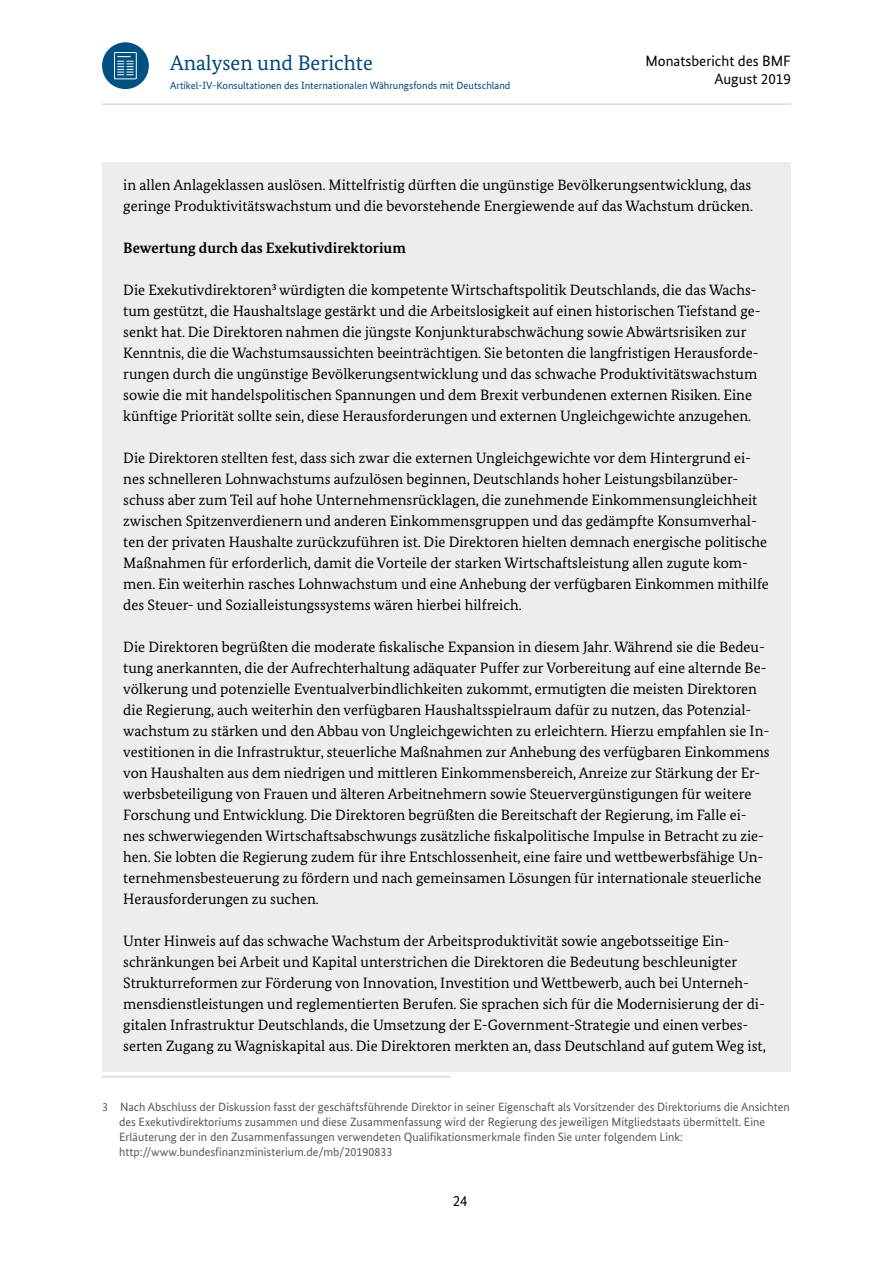
<style>
.page{position:relative;width:893px;height:1263px;background:#fff}
.page>*{position:absolute;margin:0;border:0;box-sizing:border-box;transform-origin:0 0}
.t1{font:21px "Bundes Serif";color:#004577}
.Fließtext_grauer_Kas{font:15px/21px "Bundes Serif";color:#000}
.Fließtext_grauer_Kas-2{font:700 15px "Bundes Serif";color:#000}
.t2{font:15px/18px "Bundes Sans";color:#000;text-align:right}
.Fußnote{font:12px/15px "Bundes Sans";color:#575756}
.t3{font:10.5px "Bundes Sans";color:#004577}
</style>
<div class="page">
<hr style="left:102px;top:103px;width:689px;height:2px;background:#dadada">
<div style="left:102px;top:163px;width:689px;height:68px;background:#ededed"></div>
<div style="left:102px;top:224px;width:689px;height:49px;background:#ededed"></div>
<div style="left:102px;top:266px;width:689px;height:175px;background:#ededed"></div>
<div style="left:102px;top:434px;width:689px;height:196px;background:#ededed"></div>
<div style="left:102px;top:623px;width:689px;height:301px;background:#ededed"></div>
<div style="left:102px;top:917px;width:689px;height:154px;background:#ededed"></div>
<hr style="left:102px;top:1076px;width:349px;height:1px;background:#dadada">
<div style="left:102px;top:42px;width:47px;height:47px;background:#005081;border-radius:50%"></div>
<svg style="left:114px;top:52px;width:23px;height:27px"></svg>
<h1 class="t1" style="left:170px;top:50px;width:204px">Analysen und Berichte</h1>
<p class="t2" style="left:645px;top:51px;width:147px">Monatsbericht des BMF<br>August 2019</p>
<p class="t3" style="left:170px;top:79px;width:342px">Artikel-IV-Konsultationen des Internationalen Währungsfonds mit Deutschland</p>
<p class="Fließtext_grauer_Kas" style="left:123px;top:174px;width:631px">in allen Anlageklassen auslösen. Mittelfristig dürften die ungünstige Bevölkerungsentwicklung, das geringe Produktivitätswachstum und die bevorstehende Energiewende auf das Wachstum drücken.</p>
<p class="Fließtext_grauer_Kas-2" style="left:123px;top:238px;width:284px">Bewertung durch das Exekutivdirektorium</p>
<p class="Fließtext_grauer_Kas" style="left:123px;top:279px;width:639px">Die Exekutivdirektoren<sup>3</sup> würdigten die kompetente Wirtschaftspolitik Deutschlands, die das Wachs&shy;tum gestützt, die Haushaltslage gestärkt und die Arbeitslosigkeit auf einen historischen Tiefstand ge&shy;senkt hat. Die Direktoren nahmen die jüngste Konjunkturabschwächung sowie Abwärtsrisiken zur Kenntnis, die die Wachstumsaussichten beeinträchtigen. Sie betonten die langfristigen Herausforde&shy;rungen durch die ungünstige Bevölkerungsentwicklung und das schwache Produktivitätswachstum sowie die mit handelspolitischen Spannungen und dem Brexit verbundenen externen Risiken. Eine künftige Priorität sollte sein, diese Herausforderungen und externen Ungleichgewichte anzugehen.</p>
<p class="Fließtext_grauer_Kas" style="left:123px;top:447px;width:647px">Die Direktoren stellten fest, dass sich zwar die externen Ungleichgewichte vor dem Hintergrund ei&shy;nes schnelleren Lohnwachstums aufzulösen beginnen, Deutschlands hoher Leistungsbilanzüber&shy;schuss aber zum Teil auf hohe Unternehmensrücklagen, die zunehmende Einkommensungleichheit zwischen Spitzenverdienern und anderen Einkommensgruppen und das gedämpfte Konsumverhal&shy;ten der privaten Haushalte zurückzuführen ist. Die Direktoren hielten demnach energische politische Maßnahmen für erforderlich, damit die Vorteile der starken Wirtschaftsleistung allen zugute kom&shy;men. Ein weiterhin rasches Lohnwachstum und eine Anhebung der verfügbaren Einkommen mithilfe des Steuer- und Sozialleistungssystems wären hierbei hilfreich.</p>
<p class="Fließtext_grauer_Kas" style="left:123px;top:636px;width:648px">Die Direktoren begrüßten die moderate fiskalische Expansion in diesem Jahr. Während sie die Bedeu&shy;tung anerkannten, die der Aufrechterhaltung adäquater Puffer zur Vorbereitung auf eine alternde Be&shy;völkerung und potenzielle Eventualverbindlichkeiten zukommt, ermutigten die meisten Direktoren die Regierung, auch weiterhin den verfügbaren Haushaltsspielraum dafür zu nutzen, das Potenzial&shy;wachstum zu stärken und den Abbau von Ungleichgewichten zu erleichtern. Hierzu empfahlen sie In&shy;vestitionen in die Infrastruktur, steuerliche Maßnahmen zur Anhebung des verfügbaren Einkommens von Haushalten aus dem niedrigen und mittleren Einkommensbereich, Anreize zur Stärkung der Er&shy;werbsbeteiligung von Frauen und älteren Arbeitnehmern sowie Steuervergünstigungen für weitere Forschung und Entwicklung. Die Direktoren begrüßten die Bereitschaft der Regierung, im Falle ei&shy;nes schwerwiegenden Wirtschaftsabschwungs zusätzliche fiskalpolitische Impulse in Betracht zu zie&shy;hen. Sie lobten die Regierung zudem für ihre Entschlossenheit, eine faire und wettbewerbsfähige Un&shy;ternehmensbesteuerung zu fördern und nach gemeinsamen Lösungen für internationale steuerliche Herausforderungen zu suchen.</p>
<p class="Fließtext_grauer_Kas" style="left:123px;top:930px;width:644px">Unter Hinweis auf das schwache Wachstum der Arbeitsproduktivität sowie angebotsseitige Ein&shy;schränkungen bei Arbeit und Kapital unterstrichen die Direktoren die Bedeutung beschleunigter Strukturreformen zur Förderung von Innovation, Investition und Wettbewerb, auch bei Unterneh&shy;mensdienstleistungen und reglementierten Berufen. Sie sprachen sich für die Modernisierung der di&shy;gitalen Infrastruktur Deutschlands, die Umsetzung der E-Government-Strategie und einen verbes&shy;serten Zugang zu Wagniskapital aus. Die Direktoren merkten an, dass Deutschland auf gutem Weg ist,</p>
<p class="Fußnote" style="left:119px;top:1099px;width:672px;text-indent:-17px">3 Nach Abschluss der Diskussion fasst der geschäftsführende Direktor in seiner Eigenschaft als Vorsitzender des Direktoriums die Ansichten des Exekutivdirektoriums zusammen und diese Zusammenfassung wird der Regierung des jeweiligen Mitgliedstaats übermittelt. Eine Erläuterung der in den Zusammenfassungen verwendeten Qualifikationsmerkmale finden Sie unter folgendem Link: http://www.bundesfinanzministerium.de/mb/20190833</p>
<p class="t2" style="left:453px;top:1192px;width:16px">24</p>
</div>
